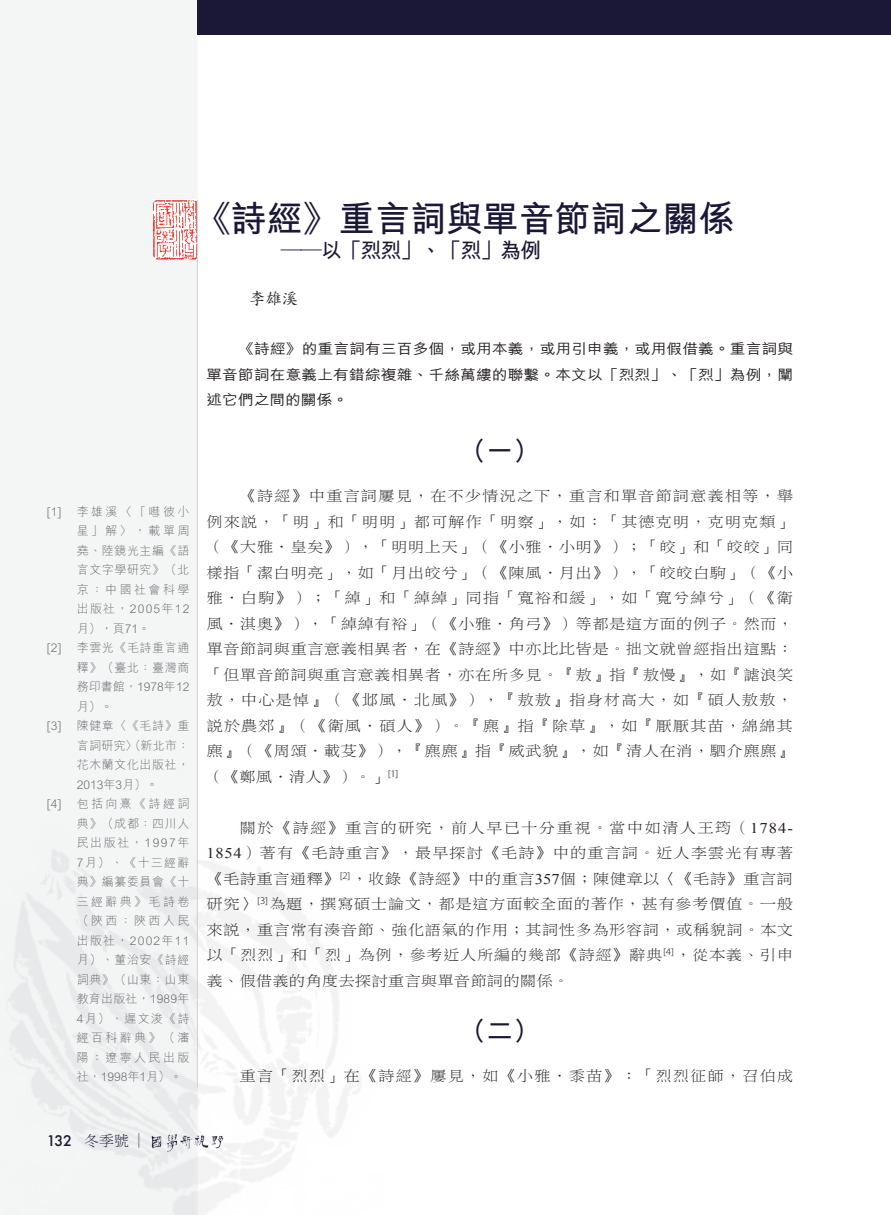
<style>
.page{position:relative;width:891px;height:1215px;background:#fff}
.page>*{position:absolute;margin:0;border:0;box-sizing:border-box;transform-origin:0 0}
.t1{font:700 36px "M Hei HK";color:#1a1737}
.一{font:700 27px "M Hei HK";color:#1a1737}
.fu_biao{font:700 21px "M Hei HK";color:#1a1737}
.zuozhe{font:16.5px "DF Kai Shu Std W5";color:#231f20}
.zuo_sm{font:15px "DF Li Song Std W3";color:#1a1737}
.zen_wen{font:14.85px/25.5px "DF Li Song Std W3";letter-spacing:.025em;color:#231f20;text-align:justify;scale:1.11 1}
.zen_wen-2{font:14.85px "DF Li Song Std W3";letter-spacing:.05em;color:#231f20;scale:1.11 1}
.tiyao{font:500 14.1px/25.5px "M Hei HK";letter-spacing:.005em;color:#231f20;text-align:justify;scale:1.11 1}
.note{font:300 12px/19.5px "M Hei HK";letter-spacing:.05em;color:#6c6d70;text-align:justify}
.s1{font-family:"Times New Roman"}
.s2{font-family:"Futura";font-weight:500;font-size:14.25px}
</style>
<div class="page">
<svg style="left:0;top:0;width:198px;height:1215px;fill:#f4f5f5"></svg>
<img style="left:149px;top:1133px;width:77px;height:19px">
<div style="left:198px;top:0;width:693px;height:34px;background:#1a1737"></div>
<img style="left:153px;top:200px;width:44px;height:59px">
<hr style="left:197px;top:200px;width:1px;height:887px;background:#d1d2d4">
<p class="note" style="left:47px;top:501px;width:16px">[1]</p>
<p class="note" style="left:77px;top:501px;width:114px">李雄溪〈「嘒彼小星」解〉，載單周堯、陸鏡光主編《語言文字學研究》（北京：中國社會科學出版社，2005年12月），頁71。</p>
<p class="note" style="left:47px;top:638px;width:16px">[2]</p>
<p class="note" style="left:77px;top:638px;width:114px">李雲光《毛詩重言通釋》（臺北：臺灣商務印書館，1978年12月）。</p>
<p class="note" style="left:47px;top:716px;width:16px">[3]</p>
<p class="note" style="left:77px;top:716px;width:114px">陳健章〈《毛詩》重言詞研究〉（新北市：花木蘭文化出版社，2013年3月）。</p>
<p class="note" style="left:47px;top:794px;width:16px">[4]</p>
<p class="note" style="left:77px;top:794px;width:114px">包括向熹《詩經詞典》（成都：四川人民出版社，1997年7月）、《十三經辭典》編纂委員會《十三經辭典》毛詩卷（陝西：陝西人民出版社，2002年11月）、董治安《詩經詞典》（山東：山東教育出版社，1989年4月）、遲文浚《詩經百科辭典》（瀋陽：遼寧人民出版社，1998年1月）。</p>
<p class="t1" style="left:196px;top:193px;width:540px">《詩經》重言詞與單音節詞之關係</p>
<p class="fu_biao" style="left:281px;top:235px;width:262px">──以「烈烈」、「烈」為例</p>
<p class="zuozhe" style="left:249px;top:289px;width:51px">李雄溪</p>
<p class="tiyao" style="left:206px;top:335px;width:530px;text-indent:32px">《詩經》的重言詞有三百多個，或用本義，或用引申義，或用假借義。重言詞與單音節詞在意義上有錯綜複雜、千絲萬縷的聯繫。本文以「烈烈」、「烈」為例，闡述它們之間的關係。</p>
<p class="一" style="left:459px;top:431px;width:82px">（一）</p>
<p class="zen_wen" style="left:206px;top:483px;width:530px;text-indent:33px">《詩經》中重言詞屢見，在不少情況之下，重言和單音節詞意義相等，舉例來說，「明」和「明明」都可解作「明察」，如：「其德克明，克明克類」（《大雅‧皇矣》），「明明上天」（《小雅‧小明》）；「皎」和「皎皎」同樣指「潔白明亮」，如「月出皎兮」（《陳風‧月出》），「皎皎白駒」（《小雅‧白駒》）；「綽」和「綽綽」同指「寬裕和緩」，如「寬兮綽兮」（《衛風‧淇奧》），「綽綽有裕」（《小雅‧角弓》）等都是這方面的例子。然而，單音節詞與重言意義相異者，在《詩經》中亦比比皆是。拙文就曾經指出這點：「但單音節詞與重言意義相異者，亦在所多見。『敖』指『敖慢』，如『謔浪笑敖，中心是悼』（《邶風‧北風》），『敖敖』指身材高大，如『碩人敖敖，說於農郊』（《衛風‧碩人》）。『麃』指『除草』，如『厭厭其苗，綿綿其麃』（《周頌‧載芟》），『麃麃』指『威武貌』，如『清人在消，駟介麃麃』（《鄭風‧清人》）。」<sup>[1]</sup></p>
<p class="zen_wen" style="left:206px;top:814px;width:530px;text-indent:33px">關於《詩經》重言的研究，前人早已十分重視。當中如清人王筠（<span class="s1">1784- 1854</span>）著有《毛詩重言》，最早探討《毛詩》中的重言詞。近人李雲光有專著《毛詩重言通釋》<sup>[2]</sup> ，收錄《詩經》中的重言<span class="s1">357</span>個；陳健章以〈《毛詩》重言詞研究〉<sup>[3]</sup> 為題，撰寫碩士論文，都是這方面較全面的著作，甚有參考價值。一般來說，重言常有湊音節、強化語氣的作用；其詞性多為形容詞，或稱貌詞。本文以「烈烈」和「烈」為例，參考近人所編的幾部《詩經》辭典<sup>[4]</sup> ，從本義、引申義、假借義的角度去探討重言與單音節詞的關係。</p>
<p class="一" style="left:459px;top:1011px;width:82px">（二）</p>
<p class="zen_wen-2" style="left:240px;top:1068px;width:500px">重言「烈烈」在《詩經》屢見，如《小雅‧黍苗》：「烈烈征師，召伯成</p>
<p class="zuo_sm" style="left:47px;top:1133px;width:101px"><span class="s2">132</span> 冬季號 │</p>
</div>
